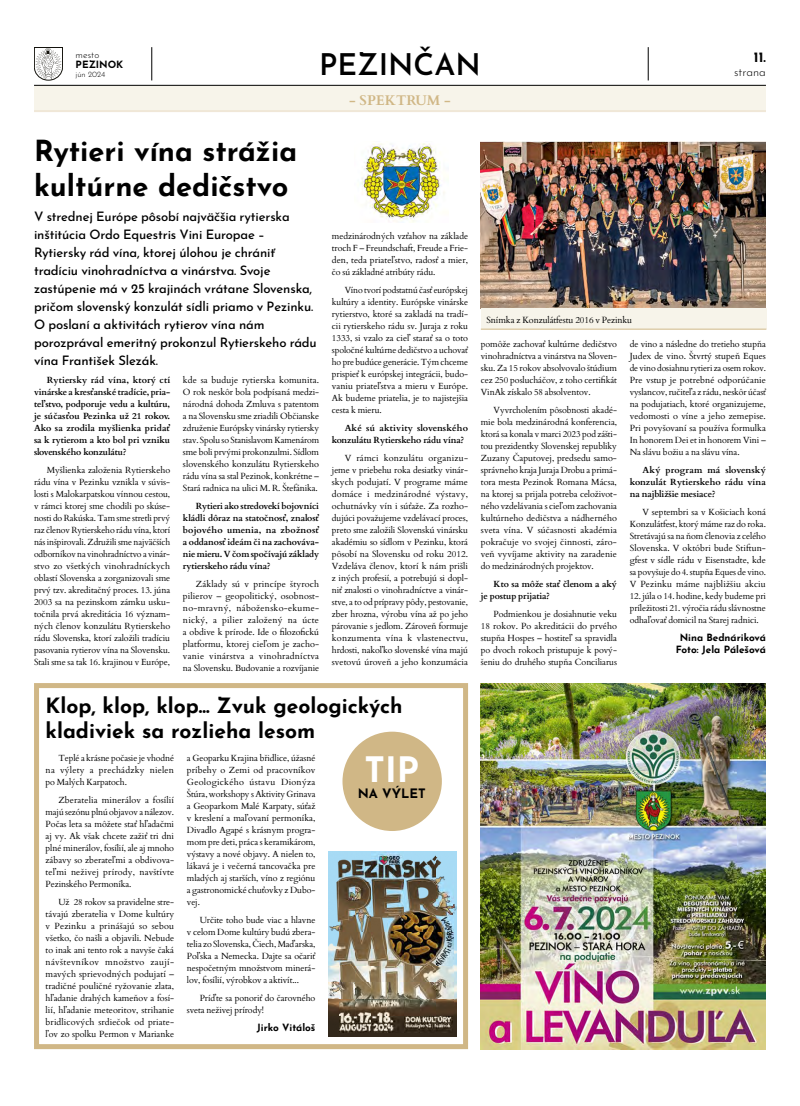
<style>
.page{position:relative;width:800px;height:1106px;background:#fff}
.page>*{position:absolute;margin:0;border:0;box-sizing:border-box;transform-origin:0 0}
.t1{font:700 35px "Josefin Sans";color:#fff}
.t2{font:600 30px "Josefin Sans";color:#000}
.t3{font:700 29px/34.8px "Josefin Sans";color:#000}
.t4{font:700 21px/25.2px "Josefin Sans";color:#000}
.t5{font:700 14px "Cardo";color:#d0b786}
.t6{font:700 14px "Josefin Sans";color:#000}
.t7{font:500 13px/18px "Josefin Sans";letter-spacing:-.01em;color:#000}
.t8{font:700 13px "Josefin Sans";color:#000}
.t9{font:300 12px "Josefin Sans";color:#000}
.t10{font:700 10px/12px "Josefin Sans";color:#000;text-align:center}
.t11{font:300 9.5px "Josefin Sans";color:#000}
.t12{font:9px "Cardo";letter-spacing:-.01em;color:#000}
.t13{font:8.9px/12px "Cardo";letter-spacing:-.01em;color:#000;text-align:justify}
.t14{font:700 8.9px/12px "Cardo";letter-spacing:-.01em;color:#000;text-align:justify}
.t15{font:300 8px "Josefin Sans";color:#000}
</style>
<div class="page">
<hr style="left:151px;top:47px;width:1px;height:33px;background:#000">
<hr style="left:647px;top:47px;width:1px;height:33px;background:#000">
<div style="left:34px;top:47px;width:29px;height:20px;border:1px solid #12110b"></div>
<svg style="left:34px;top:48px;width:29px;height:33px"></svg>
<div style="left:34px;top:85px;width:731px;height:26px;background:#f7f4ea"></div>
<hr style="left:34px;top:85px;width:731px;height:1px;background:#000">
<hr style="left:34px;top:110px;width:731px;height:2px;background:#f0e7d7">
<div style="left:34px;top:683px;width:434px;height:366px;border:5px solid #d0b786"></div>
<div style="left:342px;top:731px;width:100px;height:100px;background:#d0b786;border-radius:50%"></div>
<img style="left:480px;top:683px;width:285px;height:366px">
<img style="left:328px;top:851px;width:128px;height:185px">
<img style="left:480px;top:142px;width:285px;height:167px">
<img style="left:360px;top:143px;width:85px;height:80px">
<div style="left:480px;top:309px;width:286px;height:20px;background:#f7f4ea"></div>
<hr style="left:480px;top:329px;width:286px;height:1px;background:#d0b786">
<p class="t11" style="left:76px;top:47px;width:25px">mesto</p>
<p class="t10" style="left:76px;top:57px;width:49px">PEZINOK</p>
<p class="t15" style="left:76px;top:68px;width:31px">jún 2024</p>
<h2 class="t2" style="left:319px;top:39px;width:163px">PEZINČAN</h2>
<h3 class="t5" style="left:349px;top:89px;width:103px">- SPEKTRUM -</h3>
<h3 class="t6" style="left:753px;top:44px;width:14px">11.</h3>
<h3 class="t9" style="left:733px;top:63px;width:33px">strana</h3>
<h3 class="t3" style="left:34px;top:129px;width:264px">Rytieri vína strážia kultúrne dedičstvo</h3>
<p class="t7" style="left:34px;top:206px;width:284px">V strednej Európe pôsobí najväčšia rytierska inštitúcia Ordo Equestris Vini Europae – Rytiersky rád vína, ktorej úlohou je chrániť tradíciu vinohradníctva a vinárstva. Svoje zastúpenie má v 25 krajinách vrátane Slovenska, pričom slovenský konzulát sídli priamo v Pezinku.<br>O poslaní a aktivitách rytierov vína nám porozprával emeritný prokonzul Rytierskeho rádu vína František Slezák.</p>
<p class="t14" style="left:34px;top:373px;width:138px;text-indent:13px">Rytiersky rád vína, ktorý ctí vinárske a kresťanské tradície, pria&shy;teľstvo, podporuje vedu a kultúru, je súčasťou Pezinka už 21 rokov.<br>Ako sa zrodila myšlienka pridať sa k rytierom a kto bol pri vzniku slovenského konzulátu?</p>
<p class="t13" style="left:34px;top:463px;width:138px;text-indent:13px">Myšlienka založenia Rytierskeho rádu vína v Pezinku vznikla v súvis&shy;losti s Malokarpatskou vínnou cestou, v rámci ktorej sme chodili po skúse&shy;nosti do Rakúska. Tam sme stretli prvý raz členov Rytierskeho rádu vína, ktorí nás inšpirovali. Združili sme najväčších odborníkov na vinohradníctvo a vinár&shy;stvo zo všetkých vinohradníckych oblastí Slovenska a zorganizovali sme prvý tzv. akreditačný proces. 13. júna 2003 sa na pezinskom zámku usku&shy;točnila prvá akreditácia 16 význam&shy;ných členov konzulátu Rytierskeho rádu Slovenska, ktorí založili tradíciu pasovania rytierov vína na Slovensku.<br>Stali sme sa tak 16. krajinou v Európe,</p>
<p class="t13" style="left:183px;top:373px;width:138px">kde sa buduje rytierska komunita.<br>O rok neskôr bola podpísaná medzi&shy;národná dohoda Zmluva s patentom a na Slovensku sme zriadili Občianske združenie Európsky vinársky rytiersky stav. Spolu so Stanislavom Kamenárom sme boli prvými prokonzulmi. Sídlom slovenského konzulátu Rytierskeho rádu vína sa stal Pezinok, konkrétne – Stará radnica na ulici M. R. Štefánika.</p>
<p class="t14" style="left:183px;top:499px;width:138px;text-indent:13px">Rytieri ako stredovekí bojovníci kládli dôraz na statočnosť, znalosť bojového umenia, na zbožnosť a oddanosť ideám či na zachováva&shy;nie mieru. V čom spočívajú základy rytierskeho rádu vína?</p>
<p class="t13" style="left:183px;top:577px;width:138px;text-indent:13px">Základy sú v princípe štyroch pilierov – geopolitický, osobnost&shy;no-mravný, nábožensko-ekume&shy;nický, a pilier založený na úcte a obdive k prírode. Ide o filozofickú platformu, ktorej cieľom je zacho&shy;vanie vinárstva a vinohradníctva na Slovensku. Budovanie a rozvíjanie</p>
<p class="t13" style="left:332px;top:229px;width:138px">medzinárodných vzťahov na základe troch F – Freundschaft, Freude a Frie&shy;den, teda priateľstvo, radosť a mier, čo sú základné atribúty rádu.</p>
<p class="t13" style="left:332px;top:283px;width:138px;text-indent:13px">Víno tvorí podstatnú časť európskej kultúry a identity. Európske vinárske rytierstvo, ktoré sa zakladá na tradí&shy;cii rytierskeho rádu sv. Juraja z roku 1333, si vzalo za cieľ starať sa o toto spoločné kultúrne dedičstvo a uchovať ho pre budúce generácie. Tým chceme prispieť k európskej integrácii, budo&shy;vaniu priateľstva a mieru v Európe.<br>Ak budeme priatelia, je to najistejšia cesta k mieru.</p>
<p class="t14" style="left:332px;top:421px;width:138px;text-indent:13px">Aké sú aktivity slovenského konzulátu Rytierskeho rádu vína?</p>
<p class="t13" style="left:332px;top:451px;width:138px;text-indent:13px">V rámci konzulátu organizu&shy;jeme v priebehu roka desiatky vinár&shy;skych podujatí. V programe máme domáce i medzinárodné výstavy, ochutnávky vín i súťaže. Za rozho&shy;dujúci považujeme vzdelávací proces, preto sme založili Slovenskú vinársku akadémiu so sídlom v Pezinku, ktorá pôsobí na Slovensku od roku 2012.<br>Vzdeláva členov, ktorí k nám prišli z iných profesií, a potrebujú si dopl&shy;niť znalosti o vinohradníctve a vinár&shy;stve, a to od prípravy pôdy, pestovanie, zber hrozna, výrobu vína až po jeho párovanie s jedlom. Zároveň formuje konzumenta vína k vlastenectvu, hrdosti, nakoľko slovenské vína majú svetovú úroveň a jeho konzumácia</p>
<h3 class="t4" style="left:46px;top:690px;width:358px">Klop, klop, klop... Zvuk geologických kladiviek sa rozlieha lesom</h3>
<p class="t13" style="left:46px;top:751px;width:130px;text-indent:13px">Teplé a krásne počasie je vhodné na výlety a prechádzky nielen po Malých Karpatoch.</p>
<p class="t13" style="left:46px;top:793px;width:130px;text-indent:13px">Zberatelia minerálov a fosílií majú sezónu plnú objavov a nálezov.<br>Počas leta sa môžete stať hľadačmi aj vy. Ak však chcete zažiť tri dni plné minerálov, fosílií, ale aj mnoho zábavy so zberateľmi a obdivova&shy;teľmi neživej prírody, navštívte Pezinského Permoníka.</p>
<p class="t13" style="left:46px;top:895px;width:130px;text-indent:13px">Už 28 rokov sa pravidelne stre&shy;távajú zberatelia v Dome kultúry v Pezinku a prinášajú so sebou všetko, čo našli a objavili. Nebude to inak ani tento rok a navyše čaká návštevníkov množstvo zaují&shy;mavých sprievodných podujatí – tradičné pouličné ryžovanie zlata, hľadanie drahých kameňov a fosí&shy;lií, hľadanie meteoritov, strihanie bridlicových srdiečok od priate&shy;ľov zo spolku Permon v Marianke</p>
<p class="t13" style="left:187px;top:751px;width:130px">a Geoparku Krajina břidlice, úžasné príbehy o Zemi od pracovníkov Geologického ústavu Dionýza Štúra, workshopy s Aktivity Grinava a Geoparkom Malé Karpaty, súťaž v kreslení a maľovaní permoníka, Divadlo Agapé s krásnym progra&shy;mom pre deti, práca s keramikárom, výstavy a nové objavy. A nielen to, lákavá je i večerná tancovačka pre mladých aj starších, víno z regiónu a gastronomické chuťovky z Dubo&shy;vej.</p>
<p class="t13" style="left:187px;top:913px;width:130px;text-indent:13px">Určite toho bude viac a hlavne v celom Dome kultúry budú zbera&shy;telia zo Slovenska, Čiech, Maďarska, Poľska a Nemecka. Dajte sa očariť nespočetným množstvom minerá&shy;lov, fosílií, výrobkov a aktivít...</p>
<p class="t13" style="left:187px;top:991px;width:130px;text-indent:13px">Príďte sa ponoriť do čarovného sveta neživej prírody!</p>
<p class="t10" style="left:257px;top:1020px;width:60px">Jirko Vitáloš</p>
<h1 class="t1" style="left:364px;top:738px;width:56px">TIP</h1>
<h3 class="t8" style="left:357px;top:781px;width:69px">NA VÝLET</h3>
<p class="t12" style="left:486px;top:313px;width:147px">Snímka z Konzulátfestu 2016 v Pezinku</p>
<p class="t13" style="left:480px;top:337px;width:138px">pomôže zachovať kultúrne dedičstvo vinohradníctva a vinárstva na Sloven&shy;sku. Za 15 rokov absolvovalo štúdium cez 250 poslucháčov, z toho certifikát VinAk získalo 58 absolventov.</p>
<p class="t13" style="left:480px;top:403px;width:138px;text-indent:13px">Vyvrcholením pôsobnosti akadé&shy;mie bola medzinárodná konferencia, ktorá sa konala v marci 2023 pod zášti&shy;tou prezidentky Slovenskej republiky Zuzany Čaputovej, predsedu samo&shy;správneho kraja Juraja Drobu a primá&shy;tora mesta Pezinok Romana Mácsa, na ktorej sa prijala potreba celoživot&shy;ného vzdelávania s cieľom zachovania kultúrneho dedičstva a nádherného sveta vína. V súčasnosti akadémia pokračuje vo svojej činnosti, záro&shy;veň vyvíjame aktivity na zaradenie do medzinárodných projektov.</p>
<p class="t14" style="left:480px;top:577px;width:138px;text-indent:13px">Kto sa môže stať členom a aký je postup prijatia?</p>
<p class="t13" style="left:480px;top:607px;width:138px;text-indent:13px">Podmienkou je dosiahnutie veku 18 rokov. Po akreditácii do prvého stupňa Hospes – hostiteľ sa spravidla po dvoch rokoch pristupuje k pový&shy;šeniu do druhého stupňa Conciliarus</p>
<p class="t13" style="left:629px;top:337px;width:138px">de vino a následne do tretieho stupňa Judex de vino. Štvrtý stupeň Eques de vino dosiahnu rytieri za osem rokov.<br>Pre vstup je potrebné odporúčanie vyslancov, ručiteľa z rádu, neskôr účasť na podujatiach, ktoré organizujeme, vedomosti o víne a jeho zemepise.<br>Pri povyšovaní sa používa formulka In honorem Dei et in honorem Vini – Na slávu božiu a na slávu vína.</p>
<p class="t14" style="left:629px;top:463px;width:138px;text-indent:13px">Aký program má slovenský konzulát Rytierskeho rádu vína na najbližšie mesiace?</p>
<p class="t13" style="left:629px;top:505px;width:138px;text-indent:13px">V septembri sa v Košiciach koná Konzulátfest, ktorý máme raz do roka.<br>Stretávajú sa na ňom členovia z celého Slovenska. V októbri bude Stiftun&shy;gfest v sídle rádu v Eisenstadte, kde sa povyšuje do 4. stupňa Eques de vino.<br>V Pezinku máme najbližšiu akciu</p>
<p class="t13" style="left:629px;top:589px;width:138px">12. júla o 14. hodine, kedy budeme pri príležitosti 21. výročia rádu slávnostne odhaľovať domicil na Starej radnici.</p>
<p class="t10" style="left:675px;top:630px;width:91px">Nina Bednáriková<br>Foto: Jela Pálešová</p>
</div>
